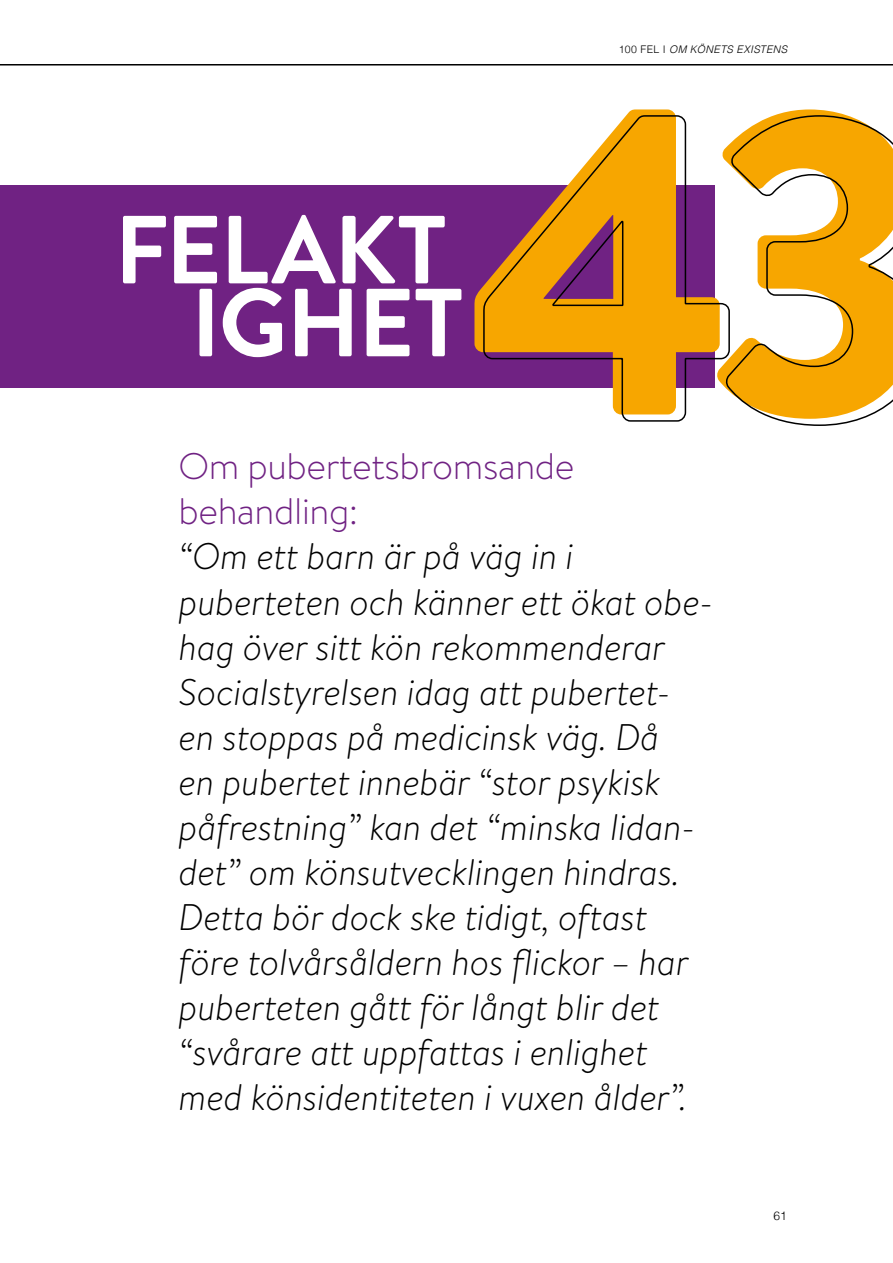
<style>
.page{position:relative;width:893px;height:1263px;background:#fff}
.page>*{position:absolute;margin:0;border:0;box-sizing:border-box;transform-origin:0 0}
.t1{font:900 429.6px "Brandon Text";color:#f7a600}
.t2{font:700 96.45px/72.9px "Brandon Text";letter-spacing:-.01em;color:#fff;text-align:right}
.t3{font:italic 300 36.9px/45px "Brandon Text";letter-spacing:-.01em;color:#000}
.t4{font:300 36.9px/45px "Brandon Text";letter-spacing:-.01em;color:#702283}
.t5{font:300 12px "Helvetica";color:#000}
.t6{font:italic 300 10.5px "Helvetica";letter-spacing:.04em;color:#000}
.s1{font-style:normal}
</style>
<div class="page">
<hr style="left:0;top:64px;width:893px;height:2px;background:#000">
<div style="left:0;top:185px;width:714px;height:203px;background:#702283"></div>
<p class="t6" style="left:619px;top:40px;width:170px"><span class="s1">100 FEL I</span> OM KÖNETS EXISTENS</p>
<h2 class="t2" style="left:115px;top:211px;width:351px">FELAKT<br>IGHET</h2>
<h1 class="t1" style="left:462px;top:-38px;width:475px">43</h1>
<p class="t4" style="left:179px;top:443px;width:397px">Om pubertetsbromsande behandling:</p>
<p class="t3" style="left:179px;top:533px;width:536px">“Om ett barn är på väg in i puberteten och känner ett ökat obe&shy;hag över sitt kön rekommenderar Socialstyrelsen idag att pubertet&shy;en stoppas på medicinsk väg. Då<br>en pubertet innebär “stor psykisk påfrestning” kan det “minska lidan&shy;det” om könsutvecklingen hindras.<br>Detta bör dock ske tidigt, oftast före tolvårsåldern hos flickor – har puberteten gått för långt blir det “svårare att uppfattas i enlighet med könsidentiteten i vuxen ålder”.</p>
<p class="t5" style="left:773px;top:1206px;width:15px">61</p>
</div>
